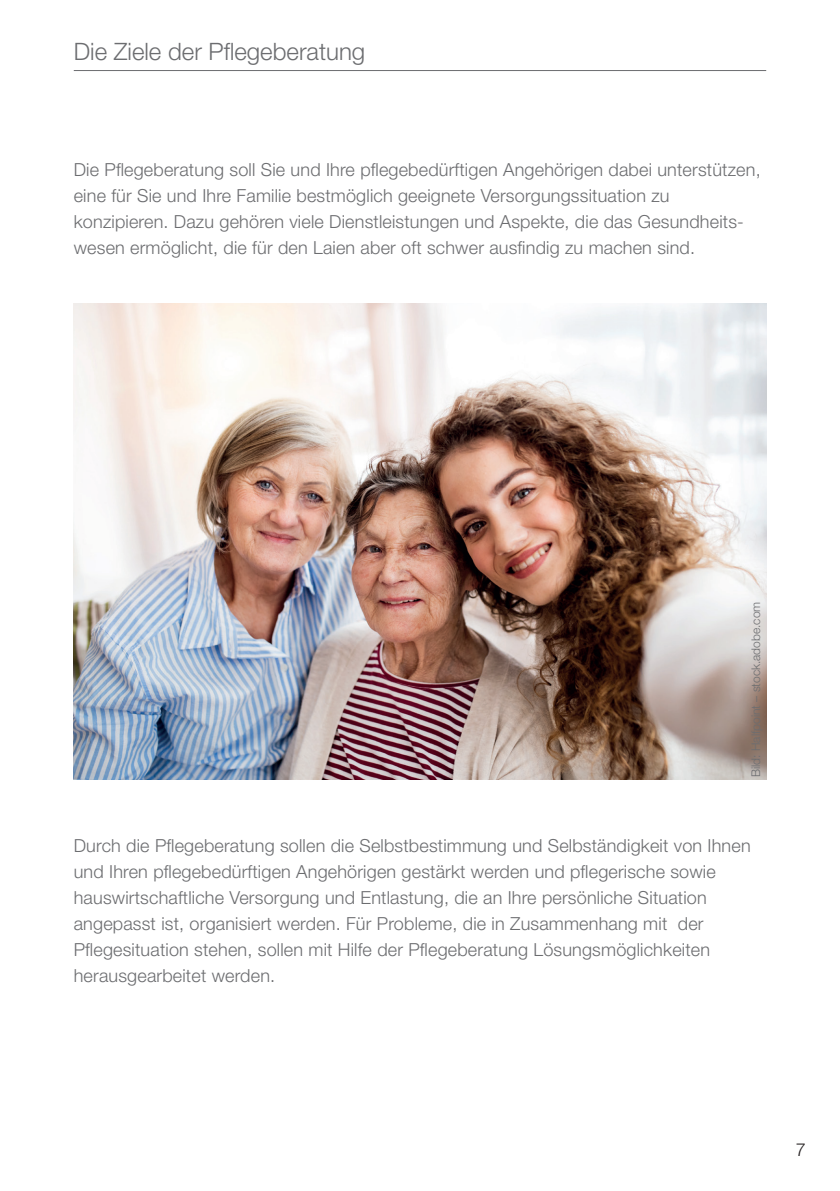
<style>
.page{position:relative;width:840px;height:1191px;background:#fff}
.page>*{position:absolute;margin:0;border:0;box-sizing:border-box;transform-origin:0 0}
.t1{font:300 24px "Helvetica Neue LT Pro";color:#6c6d70}
.t2{font:300 18px/26px "Helvetica Neue LT Pro";letter-spacing:.01em;color:#6c6d70}
.t3{font:300 18px "Helvetica Neue LT Pro";color:#231f20}
.t4{font:300 12px "Helvetica Neue LT Pro";color:#6c6d70}
</style>
<div class="page">
<hr style="left:74px;top:70px;width:691px;height:1px;background:#6c6d70">
<img style="left:74px;top:303px;width:691px;height:476px">
<h1 class="t1" style="left:74px;top:36px;width:293px">Die Ziele der Pflegeberatung</h1>
<p class="t2" style="left:74px;top:156px;width:688px">Die Pflegeberatung soll Sie und Ihre pflegebedürftigen Angehörigen dabei unterstützen, eine für Sie und Ihre Familie bestmöglich geeignete Versorgungssituation zu konzipieren. Dazu gehören viele Dienstleistungen und Aspekte, die das Gesundheits&shy;wesen ermöglicht, die für den Laien aber oft schwer ausfindig zu machen sind.</p>
<p class="t4" style="left:748px;top:777px;width:177px;rotate:-90deg">Bild: Halfpoint – stock.adobe.com</p>
<p class="t2" style="left:74px;top:832px;width:678px">Durch die Pflegeberatung sollen die Selbstbestimmung und Selbständigkeit von Ihnen und Ihren pflegebedürftigen Angehörigen gestärkt werden und pflegerische sowie hauswirtschaftliche Versorgung und Entlastung, die an Ihre persönliche Situation angepasst ist, organisiert werden. Für Probleme, die in Zusammenhang mit der Pflegesituation stehen, sollen mit Hilfe der Pflegeberatung Lösungsmöglichkeiten herausgearbeitet werden.</p>
<p class="t3" style="left:795px;top:1138px;width:12px">7</p>
</div>
